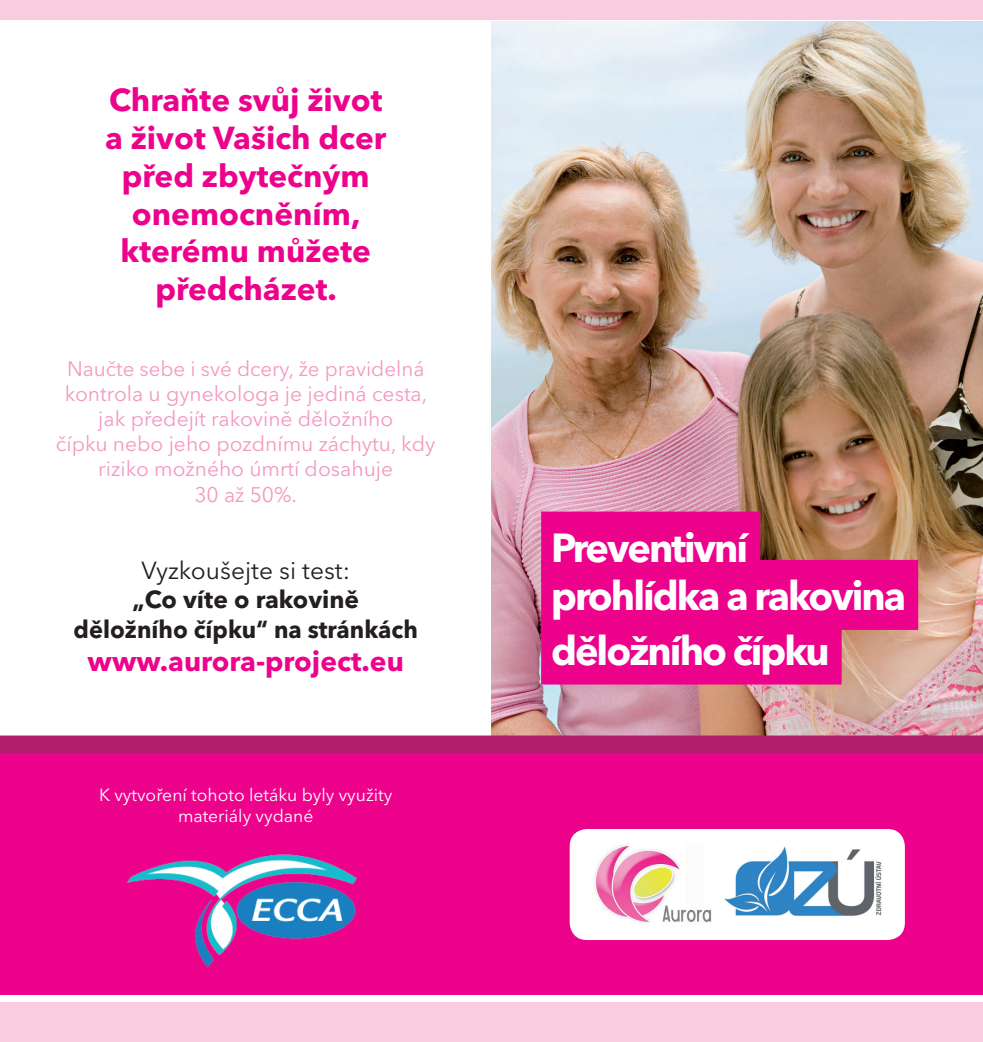
<style>
.page{position:relative;width:983px;height:1042px;background:#fff}
.page>*{position:absolute;margin:0;border:0;box-sizing:border-box;transform-origin:0 0}
.t1{font:700 40.25px/48.3px "Avenir Next LT Pro";letter-spacing:-.05em;color:#fff}
.t2{font:700 31.5px/37.8px "Avenir Next LT Pro";color:#ed028c;text-align:center}
.t3{font:700 28px "Avenir Next LT Pro";color:#ed028c}
.t4{font:700 24.5px/29.4px "Avenir Next LT Pro";color:#231f20;text-align:center}
.t5{font:24.5px "Avenir Next LT Pro";color:#231f20}
.t6{font:21px/25.2px "Avenir Next LT Pro";color:#f499c2;text-align:center}
.t7{font:17.5px/21px "Avenir Next LT Pro";color:#fff;text-align:center}
</style>
<div class="page">
<img style="left:491px;top:21px;width:491px;height:714px">
<div style="left:0;top:0;width:982px;height:20px;background:#f9ccdf"></div>
<div style="left:0;top:747px;width:982px;height:295px;background:#ed028c"></div>
<div style="left:0;top:1001px;width:982px;height:41px;background:#f9ccdf"></div>
<div style="left:0;top:995px;width:982px;height:6px;background:#fff"></div>
<div style="left:541px;top:511px;width:219px;height:70px;background:#ed028c"></div>
<div style="left:541px;top:560px;width:376px;height:70px;background:#ed028c"></div>
<div style="left:541px;top:614px;width:300px;height:70px;background:#ed028c"></div>
<div style="left:569px;top:829px;width:335px;height:111px;background:#fff;border-radius:17px"></div>
<img style="left:594px;top:844px;width:118px;height:80px">
<img style="left:724px;top:846px;width:158px;height:70px">
<img style="left:127px;top:854px;width:230px;height:114px">
<div style="left:0;top:735px;width:982px;height:18px;background:#b11d6a"></div>
<h2 class="t2" style="left:105px;top:84px;width:283px">Chraňte svůj život a život Vašich dcer před zbytečným onemocněním, kterému můžete předcházet.</h2>
<p class="t6" style="left:56px;top:357px;width:381px">Naučte sebe i své dcery, že pravidelná kontrola u gynekologa je jediná cesta, jak předejít rakovině děložního<br>čípku nebo jeho pozdnímu záchytu, kdy riziko možného úmrtí dosahuje<br>30 až 50%.</p>
<p class="t5" style="left:141px;top:560px;width:210px">Vyzkoušejte si test:</p>
<p class="t4" style="left:74px;top:587px;width:346px">„Co víte o rakovině děložního čípku“ na stránkách</p>
<h3 class="t3" style="left:88px;top:650px;width:318px">www.aurora-project.eu</h3>
<p class="t7" style="left:99px;top:786px;width:294px">K vytvoření tohoto letáku byly využity materiály vydané</p>
<h1 class="t1" style="left:551px;top:527px;width:356px">Preventivní prohlídka a rakovina</h1>
<h1 class="t1" style="left:551px;top:630px;width:280px">děložního čípku</h1>
</div>
